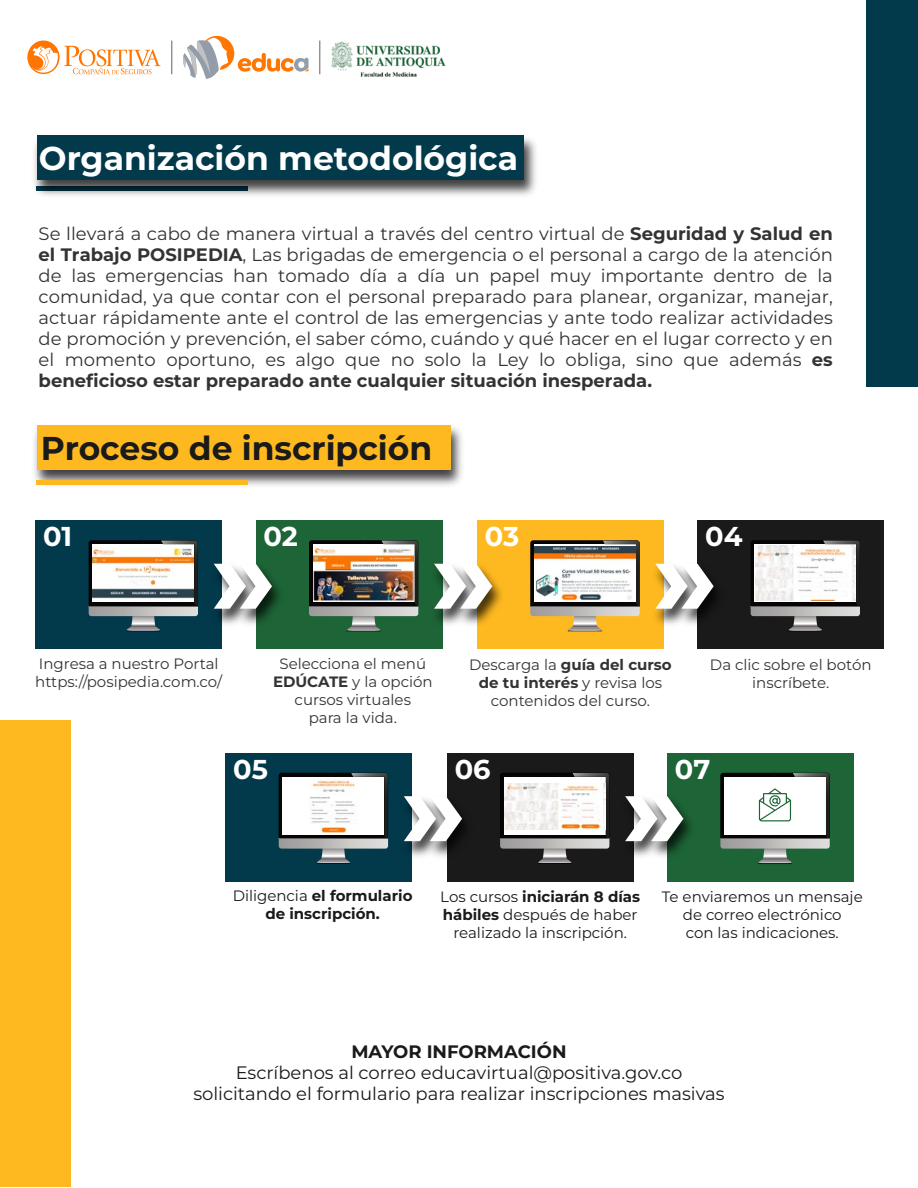
<style>
.page{position:relative;width:918px;height:1188px;background:#fff}
.page>*{position:absolute;margin:0;border:0;box-sizing:border-box;transform-origin:0 0}
.t1{font:700 33px "Montserrat";color:#fff}
.t2{font:700 33px "Montserrat";color:#1a1a1a}
.t3{font:700 27.3px "Montserrat";letter-spacing:-.005em;color:#fff}
.t4{font:18px/21px "Montserrat";color:#333;text-align:justify}
.t5{font:18px/21px "Montserrat";color:#1a1a1a;text-align:center}
.t6{font:700 18px "Montserrat";color:#1a1a1a}
.t7{font:15px/18px "Montserrat";color:#333;text-align:center}
.t8{font:15px/18px "Montserrat";color:#1a1a1a;text-align:center}
.t9{font:700 15px/18px "Montserrat";color:#1a1a1a;text-align:center}
.s1{font-weight:700}
.s2{font-weight:400}
</style>
<div class="page">
<div style="left:867px;top:0;width:51px;height:386px;background:#023a4c"></div>
<div style="left:36px;top:520px;width:186px;height:129px;background:#023a4c"></div>
<img style="left:34px;top:135px;width:502px;height:61px">
<div style="left:38px;top:136px;width:486px;height:44px;background:#023a4c"></div>
<img style="left:34px;top:425px;width:428px;height:61px">
<div style="left:37px;top:425px;width:413px;height:45px;background:#ffb920"></div>
<div style="left:36px;top:480px;width:212px;height:5px;background:#ffb920"></div>
<svg style="left:89px;top:540px;width:109px;height:92px"></svg>
<hr style="left:89px;top:606px;width:109px;height:1px;background:#666">
<div style="left:256px;top:520px;width:186px;height:129px;background:#1d6436"></div>
<svg style="left:309px;top:540px;width:109px;height:92px"></svg>
<hr style="left:309px;top:606px;width:109px;height:1px;background:#666">
<div style="left:477px;top:520px;width:187px;height:129px;background:#ffb920"></div>
<svg style="left:530px;top:540px;width:110px;height:92px"></svg>
<hr style="left:530px;top:606px;width:110px;height:1px;background:#666">
<div style="left:698px;top:520px;width:186px;height:129px;background:#1a1a1a"></div>
<svg style="left:751px;top:540px;width:109px;height:91px"></svg>
<hr style="left:751px;top:606px;width:109px;height:1px;background:#666">
<div style="left:0;top:720px;width:70px;height:467px;background:#ffb920"></div>
<img style="left:213px;top:563px;width:67px;height:62px">
<svg style="left:214px;top:564px;width:58px;height:45px"></svg>
<img style="left:434px;top:559px;width:68px;height:71px">
<svg style="left:434px;top:564px;width:58px;height:45px"></svg>
<img style="left:655px;top:559px;width:61px;height:71px">
<svg style="left:655px;top:564px;width:59px;height:45px"></svg>
<div style="left:226px;top:753px;width:186px;height:128px;background:#023a4c"></div>
<svg style="left:279px;top:773px;width:109px;height:91px"></svg>
<hr style="left:279px;top:839px;width:109px;height:1px;background:#666">
<div style="left:447px;top:753px;width:186px;height:128px;background:#1a1a1a"></div>
<svg style="left:500px;top:773px;width:109px;height:91px"></svg>
<hr style="left:500px;top:839px;width:109px;height:1px;background:#666">
<div style="left:667px;top:753px;width:187px;height:128px;background:#1d6436"></div>
<img style="left:404px;top:821px;width:60px;height:36px">
<svg style="left:404px;top:796px;width:58px;height:45px"></svg>
<img style="left:625px;top:792px;width:66px;height:71px">
<svg style="left:625px;top:796px;width:58px;height:45px"></svg>
<img style="left:93px;top:547px;width:101px;height:54px">
<img style="left:313px;top:546px;width:101px;height:56px">
<img style="left:534px;top:546px;width:102px;height:56px">
<img style="left:756px;top:546px;width:100px;height:54px">
<img style="left:308px;top:779px;width:51px;height:53px">
<img style="left:504px;top:783px;width:101px;height:47px">
<svg style="left:720px;top:773px;width:110px;height:91px;background:#b2bdb6"></svg>
<svg style="left:27px;top:41px;width:134px;height:33px"></svg>
<svg style="left:183px;top:35px;width:126px;height:44px"></svg>
<img style="left:331px;top:41px;width:115px;height:36px">
<h1 class="t1" style="left:39px;top:135px;width:481px">Organización metodológica</h1>
<p class="t4" style="left:39px;top:222px;width:796px">Se llevará a cabo de manera virtual a través del centro virtual de <span class="s1">Seguridad y Salud en el Trabajo POSIPEDIA</span>, Las brigadas de emergencia o el personal a cargo de la atención de las emergencias han tomado día a día un papel muy importante dentro de la comunidad, ya que contar con el personal preparado para planear, organizar, manejar, actuar rápidamente ante el control de las emergencias y ante todo realizar actividades de promoción y prevención, el saber cómo, cuándo y qué hacer en el lugar correcto y en el momento oportuno, es algo que no solo la Ley lo obliga, sino que además <span class="s1">es beneficioso estar preparado ante cualquier situación inesperada.</span></p>
<h1 class="t2" style="left:41px;top:425px;width:393px">Proceso de inscripción</h1>
<h2 class="t3" style="left:43px;top:517px;width:31px">01</h2>
<h2 class="t3" style="left:264px;top:517px;width:36px">02</h2>
<h2 class="t3" style="left:485px;top:517px;width:36px">03</h2>
<h2 class="t3" style="left:705px;top:517px;width:39px">04</h2>
<p class="t7" style="left:35px;top:654px;width:189px;text-align:left">Ingresa a nuestro Portal https://posipedia.com.co/</p>
<p class="t7" style="left:273px;top:654px;width:161px">Selecciona el menú<br><span class="s1">EDÚCATE</span> y la opción cursos virtuales<br>para la vida.</p>
<p class="t7" style="left:469px;top:655px;width:204px">Descarga la <span class="s1">guía del curso de tu interés</span> y revisa los contenidos del curso.</p>
<p class="t7" style="left:710px;top:655px;width:163px">Da clic sobre el botón inscríbete.</p>
<h2 class="t3" style="left:233px;top:749px;width:36px">05</h2>
<h2 class="t3" style="left:455px;top:749px;width:37px">06</h2>
<h2 class="t3" style="left:675px;top:749px;width:37px">07</h2>
<p class="t9" style="left:233px;top:886px;width:181px"><span class="s2">Diligencia</span> el formulario de inscripción.</p>
<p class="t8" style="left:440px;top:887px;width:201px">Los cursos <span class="s1">iniciarán 8 días hábiles</span> después de haber realizado la inscripción.</p>
<p class="t8" style="left:662px;top:887px;width:202px">Te enviaremos un mensaje de correo electrónico<br>con las indicaciones.</p>
<p class="t6" style="left:351px;top:1038px;width:217px">MAYOR INFORMACIÓN</p>
<p class="t5" style="left:193px;top:1061px;width:533px">Escríbenos al correo educavirtual@positiva.gov.co solicitando el formulario para realizar inscripciones masivas</p>
</div>
